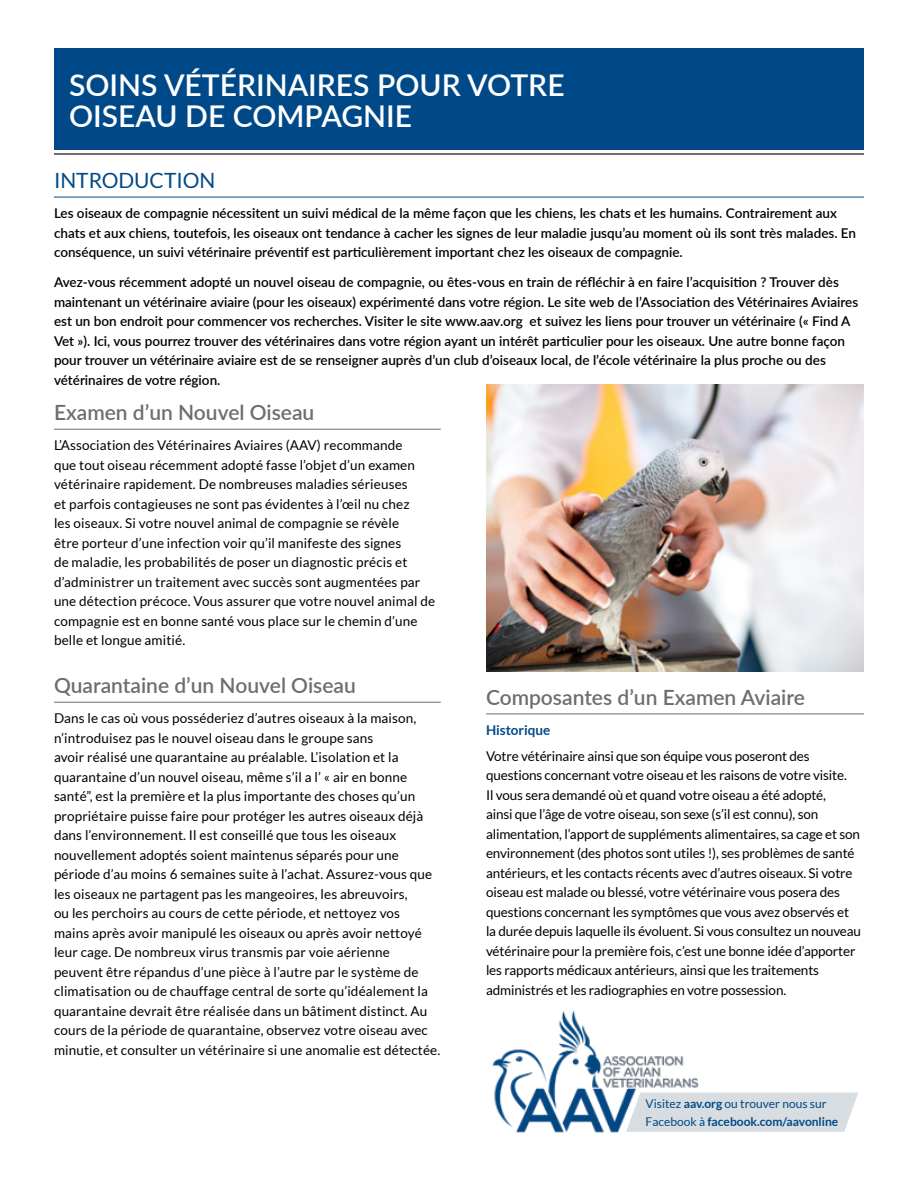
<style>
.page{position:relative;width:918px;height:1188px;background:#fff}
.page>*{position:absolute;margin:0;border:0;box-sizing:border-box;transform-origin:0 0}
.t1{font:600 30px/31.5px "Lato";color:#fff}
.t2{font:600 21px "Lato";color:#6d6e71}
.t3{font:21px "Lato";color:#004988}
.t4{font:13.5px/19.5px "Lato";letter-spacing:.01em;color:#000}
.t5{font:600 13.5px/19.5px "Lato";color:#000}
.t6{font:13.5px/19.5px "Lato";letter-spacing:-.01em;color:#000}
.t7{font:700 13.5px "Lato";color:#004988}
.t8{font:12px/18px "Lato";color:#004988}
.s1{font-weight:700}
</style>
<div class="page">
<div style="left:54px;top:49px;width:810px;height:101px;background:#004988"></div>
<hr style="left:54px;top:153px;width:810px;height:1px;background:#6d6e71">
<hr style="left:54px;top:197px;width:810px;height:1px;background:#004988">
<hr style="left:54px;top:429px;width:387px;height:1px;background:#6d6e71">
<hr style="left:54px;top:702px;width:387px;height:1px;background:#6d6e71">
<hr style="left:486px;top:714px;width:378px;height:1px;background:#6d6e71">
<img style="left:486px;top:384px;width:378px;height:287px">
<img style="left:492px;top:1010px;width:217px;height:123px">
<div style="left:626px;top:1093px;width:232px;height:39px;background:#d7dde0"></div>
<h1 class="t1" style="left:69px;top:68px;width:497px">SOINS VÉTÉRINAIRES POUR VOTRE<br>OISEAU DE COMPAGNIE</h1>
<h2 class="t3" style="left:54px;top:169px;width:163px">INTRODUCTION</h2>
<p class="t5" style="left:54px;top:203px;width:804px">Les oiseaux de compagnie nécessitent un suivi médical de la même façon que les chiens, les chats et les humains. Contrairement aux chats et aux chiens, toutefois, les oiseaux ont tendance à cacher les signes de leur maladie jusqu’au moment où ils sont très malades. En conséquence, un suivi vétérinaire préventif est particulièrement important chez les oiseaux de compagnie.</p>
<p class="t5" style="left:54px;top:272px;width:806px">Avez-vous récemment adopté un nouvel oiseau de compagnie, ou êtes-vous en train de réfléchir à en faire l’acquisition ? Trouver dès maintenant un vétérinaire aviaire (pour les oiseaux) expérimenté dans votre région. Le site web de l’Association des Vétérinaires Aviaires est un bon endroit pour commencer vos recherches. Visiter le site www.aav.org et suivez les liens pour trouver un vétérinaire (« Find A Vet »). Ici, vous pourrez trouver des vétérinaires dans votre région ayant un intérêt particulier pour les oiseaux. Une autre bonne façon pour trouver un vétérinaire aviaire est de se renseigner auprès d’un club d’oiseaux local, de l’école vétérinaire la plus proche ou des vétérinaires de votre région.</p>
<h2 class="t2" style="left:54px;top:398px;width:262px">Examen d’un Nouvel Oiseau</h2>
<p class="t4" style="left:54px;top:436px;width:383px">L’Association des Vétérinaires Aviaires (AAV) recommande<br>que tout oiseau récemment adopté fasse l’objet d’un examen vétérinaire rapidement. De nombreuses maladies sérieuses<br>et parfois contagieuses ne sont pas évidentes à l’œil nu chez<br>les oiseaux. Si votre nouvel animal de compagnie se révèle<br>être porteur d’une infection voir qu’il manifeste des signes<br>de maladie, les probabilités de poser un diagnostic précis et d’administrer un traitement avec succès sont augmentées par une détection précoce. Vous assurer que votre nouvel animal de compagnie est en bonne santé vous place sur le chemin d’une belle et longue amitié.</p>
<h2 class="t2" style="left:54px;top:671px;width:303px">Quarantaine d’un Nouvel Oiseau</h2>
<p class="t4" style="left:54px;top:709px;width:388px">Dans le cas où vous posséderiez d’autres oiseaux à la maison, n’introduisez pas le nouvel oiseau dans le groupe sans<br>avoir réalisé une quarantaine au préalable. L’isolation et la quarantaine d’un nouvel oiseau, même s’il a l’ « air en bonne santé”, est la première et la plus importante des choses qu’un propriétaire puisse faire pour protéger les autres oiseaux déjà dans l’environnement. Il est conseillé que tous les oiseaux nouvellement adoptés soient maintenus séparés pour une période d’au moins 6 semaines suite à l’achat. Assurez-vous que les oiseaux ne partagent pas les mangeoires, les abreuvoirs,<br>ou les perchoirs au cours de cette période, et nettoyez vos<br>mains après avoir manipulé les oiseaux ou après avoir nettoyé leur cage. De nombreux virus transmis par voie aérienne peuvent être répandus d’une pièce à l’autre par le système de climatisation ou de chauffage central de sorte qu’idéalement la quarantaine devrait être réalisée dans un bâtiment distinct. Au cours de la période de quarantaine, observez votre oiseau avec minutie, et consulter un vétérinaire si une anomalie est détectée.</p>
<h2 class="t2" style="left:486px;top:682px;width:320px">Composantes d’un Examen Aviaire</h2>
<p class="t7" style="left:486px;top:722px;width:66px">Historique</p>
<p class="t6" style="left:486px;top:746px;width:377px">Votre vétérinaire ainsi que son équipe vous poseront des questions concernant votre oiseau et les raisons de votre visite.<br>Il vous sera demandé où et quand votre oiseau a été adopté,<br>ainsi que l’âge de votre oiseau, son sexe (s’il est connu), son alimentation, l’apport de suppléments alimentaires, sa cage et son environnement (des photos sont utiles !), ses problèmes de santé antérieurs, et les contacts récents avec d’autres oiseaux. Si votre oiseau est malade ou blessé, votre vétérinaire vous posera des questions concernant les symptômes que vous avez observés et la durée depuis laquelle ils évoluent. Si vous consultez un nouveau vétérinaire pour la première fois, c’est une bonne idée d’apporter les rapports médicaux antérieurs, ainsi que les traitements administrés et les radiographies en votre possession.</p>
<p class="t8" style="left:646px;top:1094px;width:194px">Visitez <span class="s1">aav.org</span> ou trouver nous sur<br>Facebook à <span class="s1">facebook.com/aavonline</span></p>
</div>
